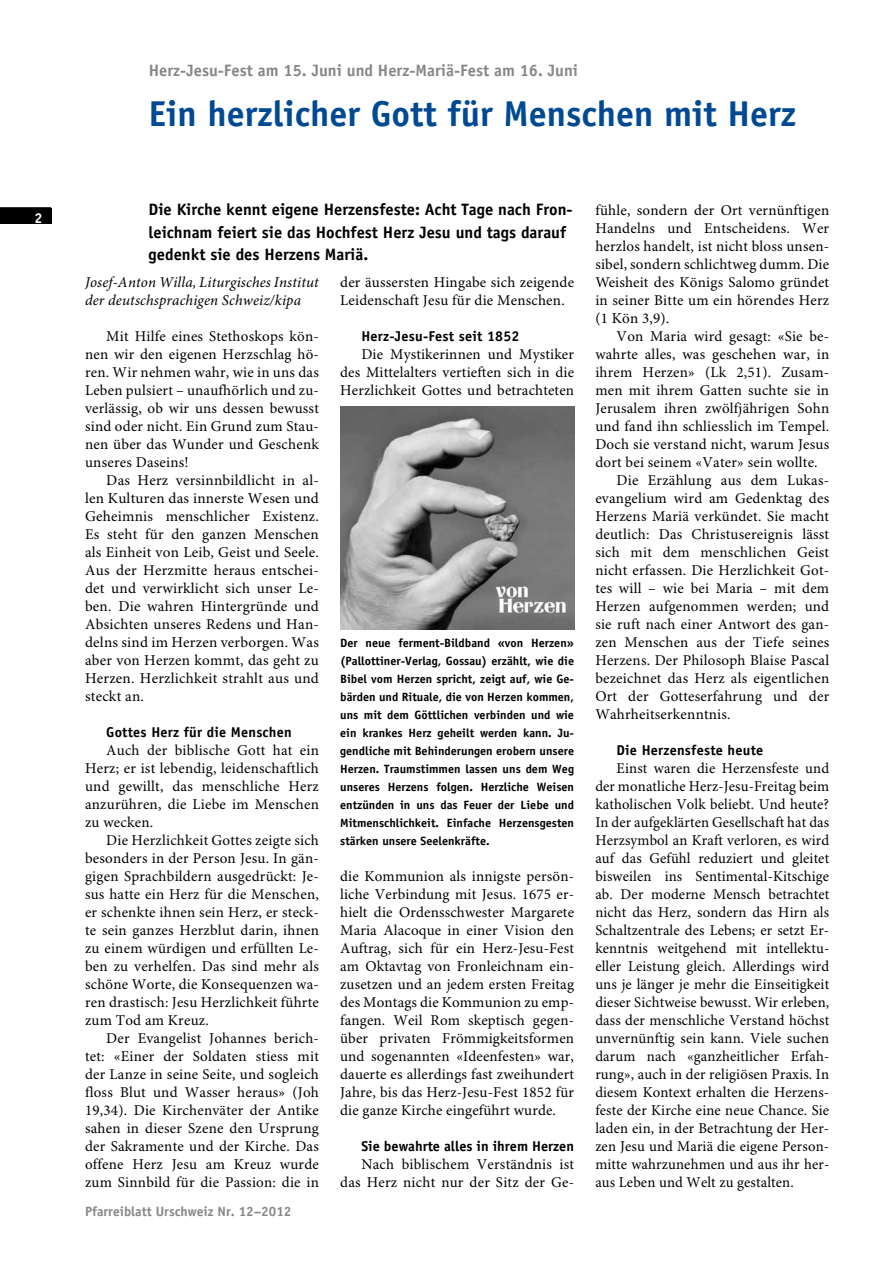
<style>
.page{position:relative;width:893px;height:1263px;background:#fff}
.page>*{position:absolute;margin:0;border:0;box-sizing:border-box;transform-origin:0 0}
.t1{font:700 36px "Officina Sans Std";color:#004993}
.t2{font:700 16.5px/22.5px "Officina Sans Std";color:#000}
.t3{font:700 16.5px "Officina Sans Std";color:#868786}
.t4{font:15px/18px "Minion Pro";letter-spacing:.015em;color:#000;text-align:justify}
.t5{font:italic 15px/18px "Minion Pro";letter-spacing:.01em;color:#000}
.t6{font:700 14.25px "Officina Sans Std";letter-spacing:.015em;color:#000}
.t7{font:700 14.25px "Officina Sans Std";color:#fff}
.t8{font:700 13.5px "Officina Sans Std";color:#868786}
.t9{font:700 12px/18px "Officina Sans Std";color:#000;text-align:justify}
</style>
<div class="page">
<div style="left:0;top:208px;width:51px;height:16px;background:#000"></div>
<hr style="left:0;top:207px;width:51px;height:2px;background:#000">
<img style="left:340px;top:407px;width:234px;height:222px">
<p class="t7" style="left:35px;top:209px;width:9px">2</p>
<p class="t3" style="left:149px;top:60px;width:431px">H erz-Jesu-Fest am 15. Juni und H erz-Mariä-Fest am 16. Juni</p>
<h1 class="t1" style="left:149px;top:92px;width:649px">Ein herzlicher Gott für Menschen mit H erz</h1>
<p class="t2" style="left:149px;top:198px;width:426px">Die Kirche kennt eigene H erzensfeste: Acht Tage nach Fron&shy;leichnam feiert sie das H ochfest H erz Jesu und tags darauf gedenkt sie des H erzens Mariä.</p>
<p class="t5" style="left:85px;top:274px;width:235px">Josef-Anton Willa, Liturgisches Institut der deutschsprachigen Schweiz/kipa</p>
<p class="t4" style="left:85px;top:328px;width:235px;text-indent:21px">Mit Hilfe eines Stethoskops kön&shy;nen wir den eigenen Herzschlag hö&shy;ren. Wir nehmen wahr, wie in uns das Leben pulsiert – unaufhörlich und zu&shy;verlässig, ob wir uns dessen bewusst sind oder nicht. Ein Grund zum Stau&shy;nen über das Wunder und Geschenk unseres Daseins!</p>
<p class="t4" style="left:85px;top:472px;width:235px;text-indent:21px">Das Herz versinnbildlicht in al&shy;len Kulturen das innerste Wesen und Geheimnis menschlicher Existenz.<br>Es steht für den ganzen Menschen als Einheit von Leib, Geist und Seele.<br>Aus der Herzmitte heraus entschei&shy;det und verwirklicht sich unser Le&shy;ben. Die wahren Hintergründe und Absichten unseres Redens und Han&shy;delns sind im Herzen verborgen. Was aber von Herzen kommt, das geht zu Herzen. Herzlichkeit strahlt aus und steckt an.</p>
<p class="t6" style="left:106px;top:723px;width:187px">Gottes H erz für die Menschen</p>
<p class="t4" style="left:85px;top:742px;width:235px;text-indent:21px">Auch der biblische Gott hat ein Herz; er ist lebendig, leidenschaftlich und gewillt, das menschliche Herz anzurühren, die Liebe im Menschen zu wecken.</p>
<p class="t4" style="left:85px;top:832px;width:235px;text-indent:21px">Die Herzlichkeit Gottes zeigte sich besonders in der Person Jesu. In gän&shy;gigen Sprachbildern ausgedrückt: Je&shy;sus hatte ein Herz für die Menschen, er schenkte ihnen sein Herz, er steck&shy;te sein ganzes Herzblut darin, ihnen zu einem würdigen und erfüllten Le&shy;ben zu verhelfen. Das sind mehr als schöne Worte, die Konsequenzen wa&shy;ren drastisch: Jesu Herzlichkeit führte zum Tod am Kreuz.</p>
<p class="t4" style="left:85px;top:1030px;width:235px;text-indent:21px">Der Evangelist Johannes berich&shy;tet: «Einer der Soldaten stiess mit der Lanze in seine Seite, und sogleich floss Blut und Wasser heraus» (Joh 19,34). Die Kirchenväter der Antike sahen in dieser Szene den Ursprung der Sakramente und der Kirche. Das offene Herz Jesu am Kreuz wurde zum Sinnbild für die Passion: die in</p>
<p class="t8" style="left:85px;top:1203px;width:208px">Pfarreiblatt Urschweiz N r. 12–2012</p>
<p class="t4" style="left:340px;top:274px;width:235px">der äussersten Hingabe sich zeigende<br>Leidenschaft Jesu für die Menschen.</p>
<p class="t6" style="left:361px;top:327px;width:159px">H erz-Jesu-Fest seit 1852</p>
<p class="t4" style="left:340px;top:346px;width:235px;text-indent:21px">Die Mystikerinnen und Mystiker des Mittelalters vertieften sich in die Herzlichkeit Gottes und betrachteten</p>
<p class="t9" style="left:340px;top:634px;width:235px">Der neue ferment-Bildband «von H erzen» (Pallottiner-Verlag, Gossau) erzählt, wie die Bibel vom H erzen spricht, zeigt auf, wie Ge&shy;bärden und Rituale, die von H erzen kommen, uns mit dem Göttlichen verbinden und wie ein krankes H erz geheilt werden kann. Ju&shy;gendliche mit Behinderungen erobern unsere H erzen. Traumstimmen lassen uns dem Weg unseres H erzens folgen. H erzliche Weisen entzünden in uns das Feuer der Liebe und Mitmenschlichkeit. Einfache H erzensgesten stärken unsere Seelenkräfte.</p>
<p class="t4" style="left:340px;top:868px;width:235px">die Kommunion als innigste persön&shy;liche Verbindung mit Jesus. 1675 er&shy;hielt die Ordensschwester Margarete Maria Alacoque in einer Vision den Auftrag, sich für ein Herz-Jesu-Fest am Oktavtag von Fronleichnam ein&shy;zusetzen und an jedem ersten Freitag des Montags die Kommunion zu emp&shy;fangen. Weil Rom skeptisch gegen&shy;über privaten Frömmigkeitsformen und sogenannten «Ideenfesten» war, dauerte es allerdings fast zweihundert Jahre, bis das Herz-Jesu-Fest 1852 für die ganze Kirche eingeführt wurde.</p>
<p class="t6" style="left:361px;top:1137px;width:214px">Sie bewahrte alles in ihrem H erzen</p>
<p class="t4" style="left:340px;top:1156px;width:235px;text-align:right">Nach biblischem Verständnis ist das Herz nicht nur der Sitz der Ge-</p>
<p class="t4" style="left:595px;top:202px;width:235px">fühle, sondern der Ort vernünftigen Handelns und Entscheidens. Wer herzlos handelt, ist nicht bloss unsen&shy;sibel, sondern schlichtweg dumm. Die Weisheit des Königs Salomo gründet in seiner Bitte um ein hörendes Herz (1 Kön 3,9).</p>
<p class="t4" style="left:617px;top:328px;width:214px">Von Maria wird gesagt: «Sie be-</p>
<p class="t4" style="left:595px;top:346px;width:235px">wahrte alles, was geschehen war, in</p>
<p class="t4" style="left:595px;top:364px;width:235px">ihrem Herzen» (Lk 2,51). Zusam-</p>
<p class="t4" style="left:595px;top:382px;width:235px">men mit ihrem Gatten suchte sie in</p>
<p class="t4" style="left:595px;top:400px;width:235px">Jerusalem ihren zwölfjährigen Sohn</p>
<p class="t4" style="left:595px;top:418px;width:235px">und fand ihn schliesslich im Tempel.</p>
<p class="t4" style="left:595px;top:436px;width:235px">Doch sie verstand nicht, warum Jesus</p>
<p class="t4" style="left:595px;top:454px;width:224px">dort bei seinem «Vater» sein wollte.</p>
<p class="t4" style="left:617px;top:472px;width:212px">Die Erzählung aus dem Lukas-</p>
<p class="t4" style="left:595px;top:490px;width:235px">evangelium wird am Gedenktag des</p>
<p class="t4" style="left:595px;top:508px;width:235px">Herzens Mariä verkündet. Sie macht</p>
<p class="t4" style="left:595px;top:526px;width:235px">deutlich: Das Christusereignis lässt</p>
<p class="t4" style="left:595px;top:544px;width:235px">sich mit dem menschlichen Geist</p>
<p class="t4" style="left:595px;top:562px;width:235px">nicht erfassen. Die Herzlichkeit Got-</p>
<p class="t4" style="left:595px;top:580px;width:235px">tes will – wie bei Maria – mit dem</p>
<p class="t4" style="left:595px;top:598px;width:235px">Herzen aufgenommen werden; und</p>
<p class="t4" style="left:595px;top:616px;width:235px">sie ruft nach einer Antwort des gan-</p>
<p class="t4" style="left:595px;top:634px;width:235px">zen Menschen aus der Tiefe seines</p>
<p class="t4" style="left:595px;top:652px;width:235px">Herzens. Der Philosoph Blaise Pascal</p>
<p class="t4" style="left:595px;top:670px;width:235px">bezeichnet das Herz als eigentlichen</p>
<p class="t4" style="left:595px;top:688px;width:235px">Ort der Gotteserfahrung und der</p>
<p class="t4" style="left:595px;top:706px;width:137px">Wahrheitserkenntnis.</p>
<p class="t6" style="left:617px;top:741px;width:148px">Die H erzensfeste heute</p>
<p class="t4" style="left:595px;top:760px;width:235px;text-indent:21px">Einst waren die Herzensfeste und der monatliche Herz-Jesu-Freitag beim katholischen Volk beliebt. Und heute?<br>In der aufgeklärten Gesellschaft hat das Herzsymbol an Kraft verloren, es wird auf das Gefühl reduziert und gleitet bisweilen ins Sentimental-Kitschige ab. Der moderne Mensch betrachtet nicht das Herz, sondern das Hirn als Schaltzentrale des Lebens; er setzt Er&shy;kenntnis weitgehend mit intellektu&shy;eller Leistung gleich. Allerdings wird uns je länger je mehr die Einseitigkeit dieser Sichtweise bewusst. Wir erleben, dass der menschliche Verstand höchst unvernünftig sein kann. Viele suchen darum nach «ganzheitlicher Erfah&shy;rung», auch in der religiösen Praxis. In diesem Kontext erhalten die Herzens&shy;feste der Kirche eine neue Chance. Sie laden ein, in der Betrachtung der Her&shy;zen Jesu und Mariä die eigene Person&shy;mitte wahrzunehmen und aus ihr her&shy;aus Leben und Welt zu gestalten.</p>
</div>
